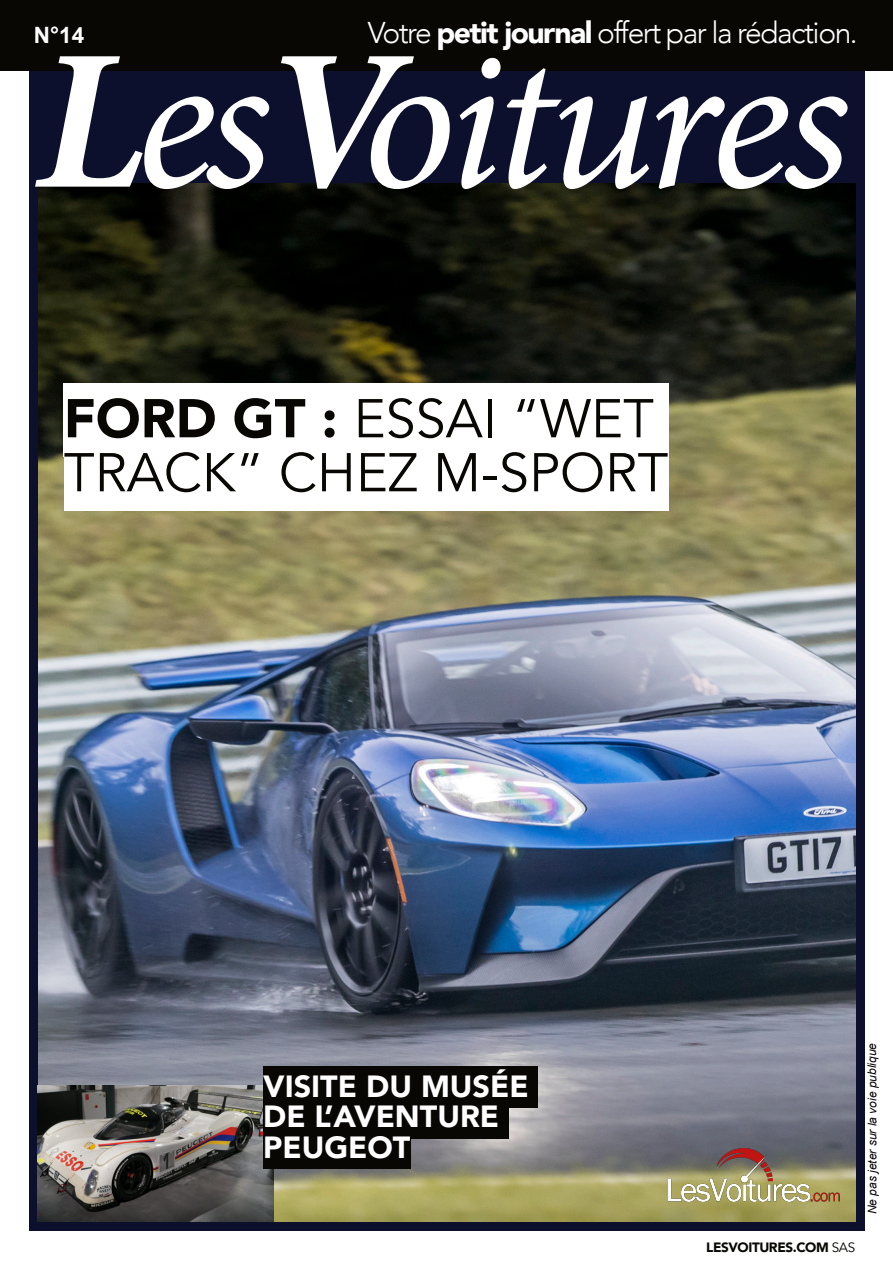
<style>
.page{position:relative;width:893px;height:1263px;background:#fff}
.page>*{position:absolute;margin:0;border:0;box-sizing:border-box;transform-origin:0 0}
.t1{font:italic 200.85px "Minion Pro";letter-spacing:-.045em;color:#fff}
.t2{font:54px/54px "Avenir";color:#080704}
.t3{font:900 30.6px/30.6px "Avenir";color:#fff}
.t4{font:300 30px "Avenir";letter-spacing:-.05em;color:#fff}
.t5{font:700 22.5px "Arial";color:#fff}
.t6{font:900 13.5px "Avenir";letter-spacing:-.03em;color:#080704}
.t7{font:italic 12px "Arial";color:#080704}
.s1{font-weight:900}
.s2{font-weight:700}
.s3{font-weight:400}
</style>
<div class="page">
<div style="left:29px;top:66px;width:835px;height:1164px;background:#0c102c"></div>
<img style="left:38px;top:183px;width:817px;height:1038px">
<div style="left:64px;top:383px;width:605px;height:74px;background:#fff"></div>
<div style="left:64px;top:437px;width:604px;height:74px;background:#fff"></div>
<div style="left:0;top:0;width:893px;height:71px;background:#080704"></div>
<img style="left:669px;top:1149px;width:170px;height:52px">
<img style="left:38px;top:1085px;width:235px;height:137px">
<div style="left:263px;top:1066px;width:275px;height:42px;background:#080704"></div>
<div style="left:263px;top:1097px;width:245px;height:41px;background:#080704"></div>
<div style="left:263px;top:1127px;width:147px;height:42px;background:#080704"></div>
<p class="t5" style="left:34px;top:27px;width:52px">N°14</p>
<p class="t4" style="left:368px;top:13px;width:491px">Votre <span class="s1">petit journal</span> offert par la rédaction.</p>
<h1 class="t1" style="left:36px;top:41px;width:816px"><span class="s2">L</span>es<span class="s2">V</span>oitures</h1>
<h2 class="t2" style="left:64px;top:392px;width:606px"><span class="s1">FORD GT :</span> ESSAI “WET<br>TRACK” CHEZ M-SPORT</h2>
<p class="t3" style="left:263px;top:1072px;width:267px">VISITE DU MUSÉE<br>DE L’AVENTURE<br>PEUGEOT</p>
<p class="t6" style="left:706px;top:1238px;width:150px">LESVOITURES.COM <span class="s3">SAS</span></p>
<p class="t7" style="left:868px;top:1214px;width:173px;rotate:-90deg">Ne pas jeter sur la voie publique</p>
</div>
